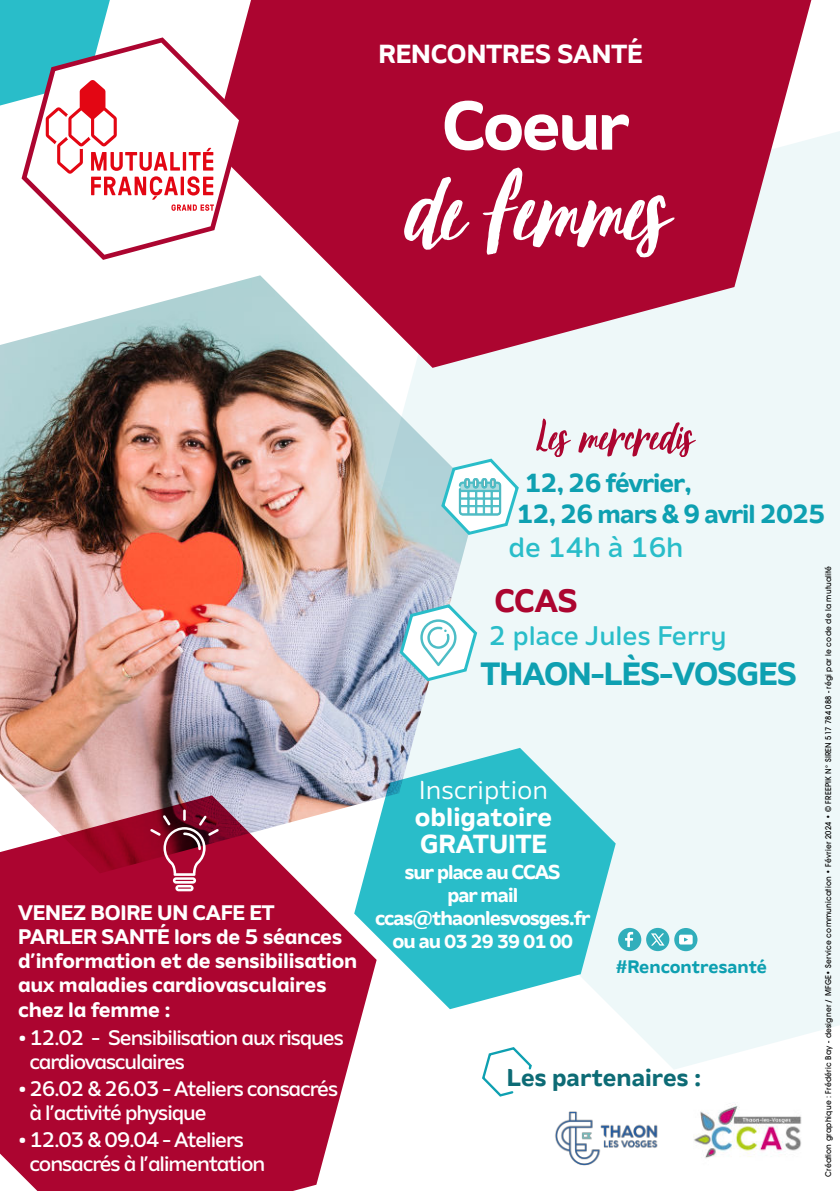
<style>
.page{position:relative;width:840px;height:1191px;background:#fff}
.page>*{position:absolute;margin:0;border:0;box-sizing:border-box;transform-origin:0 0}
.t1{font:125px "October Storm";color:#fff}
.t2{font:700 68.8px "Amino";color:#fff}
.t3{font:54px "October Storm";letter-spacing:.01em;color:#ac0530}
.t4{font:700 32.2px "Amino";color:#ac0530}
.t5{font:700 32px "Amino";letter-spacing:-.025em;color:#0ea0b1}
.t6{font:500 28px "Amino";color:#29bdc9}
.t7{font:500 26.8px "Amino";color:#29bdc9}
.t8{font:700 26px/27px "Amino";color:#fff}
.t9{font:700 26px/31.2px "Amino";letter-spacing:-.035em;color:#0ea0b1}
.t10{font:26px "Amino";color:#fff}
.t11{font:700 24.2px "Amino";color:#0d6b75}
.t12{font:500 21px/24px "Amino Alt";letter-spacing:-.05em;color:#fff}
.t13{font:700 21px/24.2px "Amino Alt";letter-spacing:-.01em;color:#fff}
.t14{font:700 20px/23px "Amino";letter-spacing:-.045em;color:#fff;text-align:center}
.t15{font:700 18.8px "Amino";letter-spacing:-.045em;color:#fff}
.t16{font:700 18px "Amino";color:#0ea0b1}
.t17{font:500 7.8px "Avant Garde";letter-spacing:.03em;color:#000;scale:.95 1}
.s1{font-size:20px}
</style>
<div class="page">
<div style="left:450px;top:132px;width:389px;height:937px;background:#eef8f9"></div>
<div style="left:0;top:873px;width:364px;height:318px;background:#ac0530"></div>
<svg style="left:241px;top:0;width:569px;height:368px;background:#b83154"></svg>
<svg style="left:354px;top:748px;width:261px;height:261px;background:#62c9d3"></svg>
<img style="left:0;top:275px;width:479px;height:598px">
<svg style="left:438px;top:457px;width:82px;height:79px"></svg>
<svg style="left:397px;top:602px;width:81px;height:81px"></svg>
<svg style="left:150px;top:809px;width:68px;height:82px;background:#982642"></svg>
<svg style="left:480px;top:1045px;width:53px;height:52px"></svg>
<svg style="left:54px;top:37px;width:190px;height:223px"></svg>
<svg style="left:0;top:0;width:214px;height:211px"></svg>
<svg style="left:617px;top:928px;width:24px;height:23px"></svg>
<svg style="left:624px;top:932px;width:8px;height:15px"></svg>
<svg style="left:645px;top:928px;width:24px;height:23px"></svg>
<svg style="left:650px;top:933px;width:14px;height:12px"></svg>
<div style="left:674px;top:928px;width:23px;height:23px;background:#31aebb;border-radius:50%"></div>
<svg style="left:679px;top:934px;width:13px;height:10px"></svg>
<img style="left:555px;top:1111px;width:103px;height:55px">
<img style="left:694px;top:1104px;width:108px;height:54px">
<p class="t8" style="left:378px;top:40px;width:265px">RencontRes santé</p>
<h2 class="t2" style="left:441px;top:84px;width:189px">coeur</h2>
<h1 class="t1" style="left:404px;top:123px;width:264px">de femmes</h1>
<p class="t13" style="left:18px;top:901px;width:340px">VENEZ BOIRE UN CAFE ET<br>PARLER SANTÉ lors de 5 séances d’information et de sensibilisation aux maladies cardiovasculaires chez la femme :</p>
<p class="t12" style="left:30px;top:1025px;width:316px;text-indent:-11px">• 12.02 - Sensibilisation aux risques cardiovasculaires</p>
<p class="t12" style="left:30px;top:1076px;width:310px;text-indent:-11px">• 26.02 &amp; 26.03 - Ateliers consacrés à l’activité physique</p>
<p class="t12" style="left:30px;top:1127px;width:237px;text-indent:-11px">• 12.03 &amp; 09.04 - Ateliers consacrés à l’alimentation</p>
<h3 class="t3" style="left:536px;top:399px;width:158px">Les mercredis</h3>
<p class="t9" style="left:516px;top:466px;width:310px;text-indent:8px">12, 26 février,<br>12, 26 mars &amp; 9 avril 2025</p>
<h3 class="t6" style="left:508px;top:530px;width:177px">de 14h à 16h</h3>
<h3 class="t4" style="left:494px;top:581px;width:85px">ccas</h3>
<p class="t7" style="left:488px;top:619px;width:239px">2 place Jules Ferry</p>
<h3 class="t5" style="left:480px;top:654px;width:317px">thaon-Lès-VosGes</h3>
<p class="t17" style="left:823px;top:1177px;width:645px;rotate:-90deg">Création graphique : Frédéric Bay - designer / MFGE• Service communication • Février 2024 • © FREEPIK N° SIREN 517 784 088 - régi par le code de la mutualité</p>
<p class="t10" style="left:418px;top:780px;width:131px">Inscription</p>
<p class="t8" style="left:415px;top:802px;width:138px">obligatoire<br>GRatUIte</p>
<p class="t14" style="left:375px;top:860px;width:217px">sur place au ccas<br>par mail ccas@thaonlesvosges.fr</p>
<p class="t15" style="left:392px;top:930px;width:182px"><span class="s1">ou au</span> 03 29 39 01 00</p>
<p class="t16" style="left:615px;top:955px;width:153px">#Rencontresanté</p>
<p class="t11" style="left:506px;top:1063px;width:196px">Les partenaires :</p>
</div>
